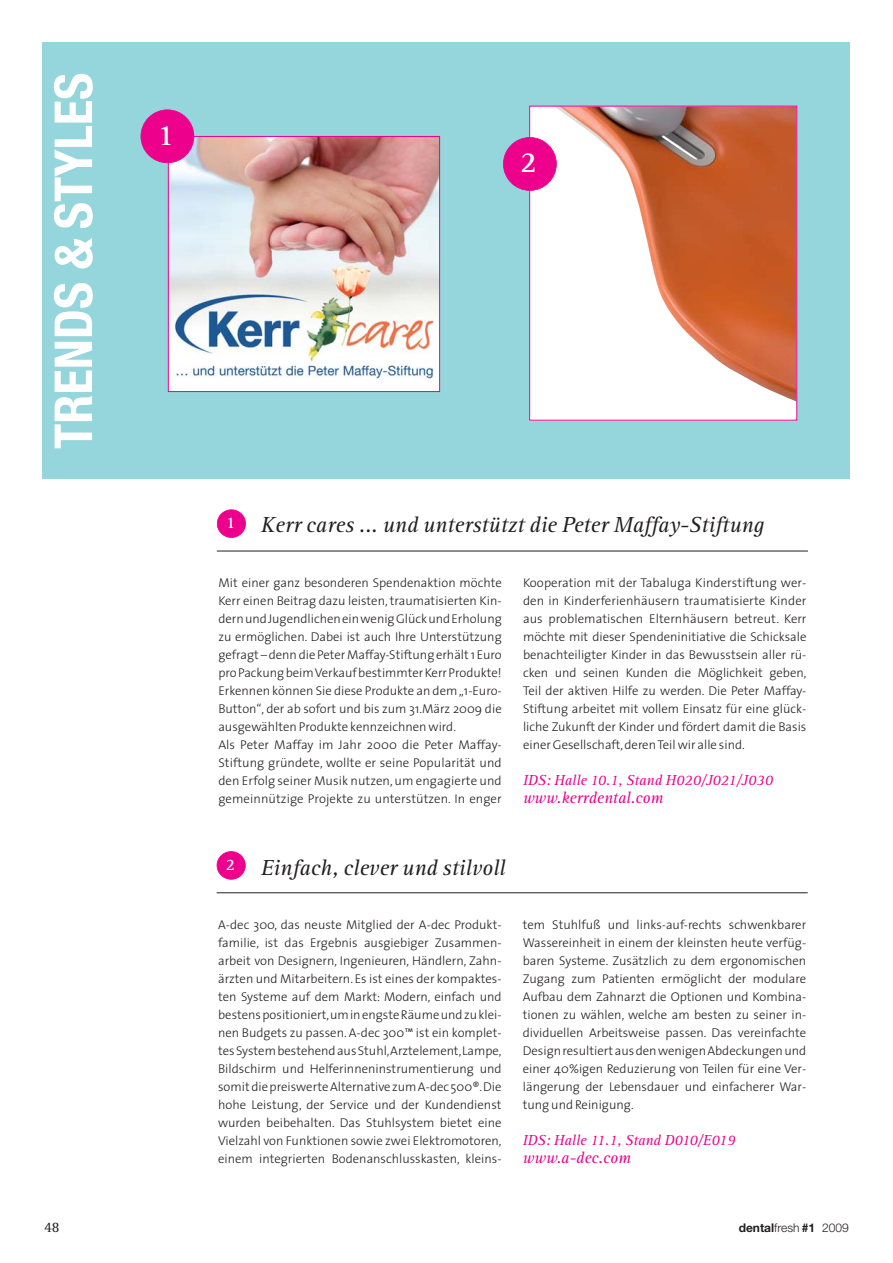
<style>
.page{position:relative;width:893px;height:1263px;background:#fff}
.page>*{position:absolute;margin:0;border:0;box-sizing:border-box;transform-origin:0 0}
.t1{font:700 condensed 52.5px "Helvetica Neue";color:#fff}
.t2{font:700 30px "Rotis Serif";color:#fff}
.t3{font:italic 22.5px "Rotis Serif";color:#231f20}
.t4{font:italic 16.5px "Rotis Serif";color:#ec008c}
.t5{font:700 16.5px "Rotis Serif";color:#fff}
.t6{font:italic 15px "Rotis Serif";color:#ec008c}
.t7{font:15px "Rotis Serif";color:#231f20}
.t8{font:300 12.75px/18px "The Sans";color:#231f20;text-align:justify}
.t9{font:300 12px "Helvetica Neue";color:#231f20}
.s1{font-weight:700}
</style>
<div class="page">
<div style="left:43px;top:43px;width:807px;height:436px;background:#94d6dc"></div>
<hr style="left:217px;top:892px;width:591px;height:1px;background:#231f20">
<div style="left:217px;top:851px;width:28px;height:28px;background:#ec008c;border-radius:50%"></div>
<div style="left:217px;top:851px;width:29px;height:29px;border:2px solid #ec008c;border-radius:50%"></div>
<hr style="left:217px;top:551px;width:591px;height:1px;background:#231f20">
<div style="left:217px;top:510px;width:29px;height:27px;background:#ec008c;border-radius:50%"></div>
<div style="left:217px;top:509px;width:29px;height:29px;border:2px solid #ec008c;border-radius:50%"></div>
<img style="left:170px;top:138px;width:268px;height:252px">
<div style="left:168px;top:136px;width:272px;height:256px;border:1px solid #ec008c"></div>
<div style="left:530px;top:106px;width:267px;height:314px;background:#fff"></div>
<img style="left:554px;top:108px;width:241px;height:293px">
<div style="left:529px;top:106px;width:268px;height:315px;border:1px solid #ec008c"></div>
<div style="left:503px;top:137px;width:53px;height:53px;background:#ec008c;border-radius:50%"></div>
<div style="left:503px;top:137px;width:54px;height:54px;border:2px solid #ec008c;border-radius:50%"></div>
<div style="left:141px;top:110px;width:53px;height:53px;background:#ec008c;border-radius:50%"></div>
<div style="left:141px;top:109px;width:53px;height:54px;border:2px solid #ec008c;border-radius:50%"></div>
<h1 class="t1" style="left:55px;top:449px;width:378px;rotate:-90deg">TRENDS &amp; STYLES</h1>
<h2 class="t2" style="left:158px;top:124px;width:18px">1</h2>
<h2 class="t2" style="left:520px;top:151px;width:18px">2</h2>
<h3 class="t3" style="left:226px;top:517px;width:539px"><sup>1</sup> Kerr cares ... und unterstützt die Peter Maffay-Stiftung</h3>
<p class="t8" style="left:218px;top:575px;width:285px;text-align:left">Mit einer ganz besonderen Spendenaktion möchte Kerr einen Beitrag dazu leisten, traumatisierten Kin&shy;dern und Jugendlichen ein wenig Glück und Erholung zu ermöglichen. Dabei ist auch Ihre Unterstützung gefragt – denn die Peter Maffay-Stiftung erhält 1 Euro pro Packung beim Verkauf bestimmter Kerr Produkte!<br>Erkennen können Sie diese Produkte an dem „1-Euro-Button“, der ab sofort und bis zum 31.März 2009 die ausgewählten Produkte kennzeichnen wird.<br>Als Peter Maffay im Jahr 2000 die Peter Maffay-Stiftung gründete, wollte er seine Popularität und den Erfolg seiner Musik nutzen, um engagierte und gemeinnützige Projekte zu unterstützen. In enger</p>
<p class="t8" style="left:523px;top:575px;width:285px">Kooperation mit der Tabaluga Kinderstiftung wer&shy;den in Kinderferienhäusern traumatisierte Kinder aus problematischen Elternhäusern betreut. Kerr möchte mit dieser Spendeninitiative die Schicksale benachteiligter Kinder in das Bewusstsein aller rü&shy;cken und seinen Kunden die Möglichkeit geben, Teil der aktiven Hilfe zu werden. Die Peter Maffay-Stiftung arbeitet mit vollem Einsatz für eine glück&shy;liche Zukunft der Kinder und fördert damit die Basis einer Gesellschaft,deren Teil wir alle sind.</p>
<p class="t6" style="left:523px;top:775px;width:251px">IDS: Halle 10.1, Stand H020/J021/J030</p>
<p class="t4" style="left:523px;top:792px;width:142px">www.kerrdental.com</p>
<p class="t5" style="left:226px;top:858px;width:11px">2</p>
<h3 class="t3" style="left:261px;top:859px;width:246px">Einfach, clever und stilvoll</h3>
<p class="t8" style="left:218px;top:917px;width:285px">A-dec 300, das neuste Mitglied der A-dec Produkt&shy;familie, ist das Ergebnis ausgiebiger Zusammen&shy;arbeit von Designern, Ingenieuren, Händlern, Zahn&shy;ärzten und Mitarbeitern. Es ist eines der kompaktes&shy;ten Systeme auf dem Markt: Modern, einfach und bestens positioniert,um in engste Räume und zu klei&shy;nen Budgets zu passen. A-dec 300™ ist ein komplet&shy;tes System bestehend aus Stuhl,Arztelement,Lampe, Bildschirm und Helferinneninstrumentierung und somit die preiswerte Alternative zum A-dec 500®.Die hohe Leistung, der Service und der Kundendienst wurden beibehalten. Das Stuhlsystem bietet eine Vielzahl von Funktionen sowie zwei Elektromotoren, einem integrierten Bodenanschlusskasten, kleins-</p>
<p class="t8" style="left:523px;top:917px;width:285px">tem Stuhlfuß und links-auf-rechts schwenkbarer Wassereinheit in einem der kleinsten heute verfüg&shy;baren Systeme. Zusätzlich zu dem ergonomischen Zugang zum Patienten ermöglicht der modulare Aufbau dem Zahnarzt die Optionen und Kombina&shy;tionen zu wählen, welche am besten zu seiner in&shy;dividuellen Arbeitsweise passen. Das vereinfachte Design resultiert aus den wenigen Abdeckungen und einer 40%igen Reduzierung von Teilen für eine Ver&shy;längerung der Lebensdauer und einfacherer War&shy;tung und Reinigung.</p>
<p class="t6" style="left:523px;top:1135px;width:214px">IDS: Halle 11.1, Stand D010/E019</p>
<p class="t4" style="left:523px;top:1152px;width:110px">www.a-dec.com</p>
<p class="t7" style="left:44px;top:1222px;width:17px">48</p>
<p class="t9" style="left:739px;top:1224px;width:112px"><span class="s1">dental</span>fresh <span class="s1">#1</span> 2009</p>
</div>
